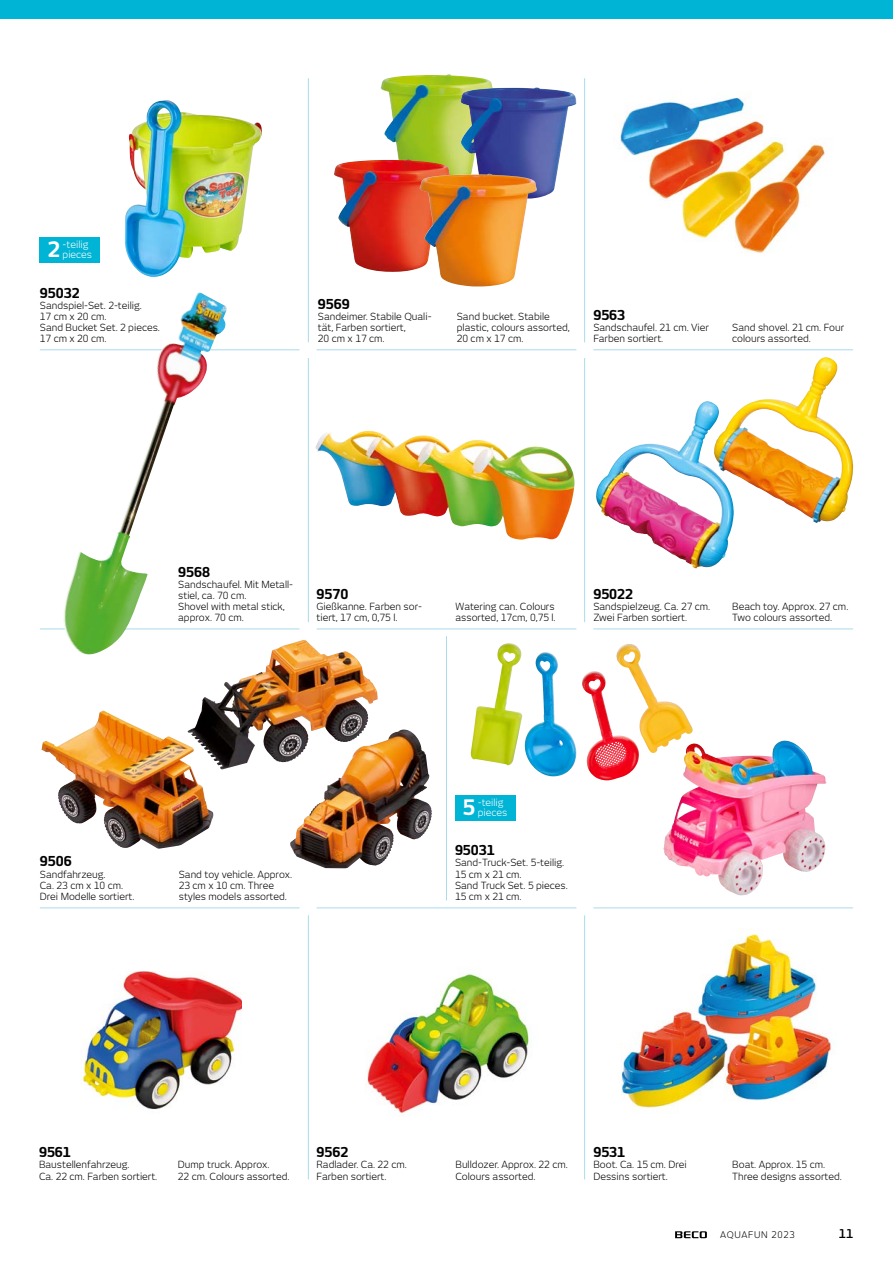
<style>
.page{position:relative;width:893px;height:1263px;background:#fff}
.page>*{position:absolute;margin:0;border:0;box-sizing:border-box;transform-origin:0 0}
.Beschreibung{font:700 21px "New June Pro";color:#fff}
.Art-Nr_ohne_Buchstab{font:700 13.5px "New June Pro";color:#000}
.t1{font:600 12px "New June";color:#000}
.Beschreibung-2{font:9.75px/11.1px "New June";color:#000}
.Beschreibung-3{font:9.75px "New June";color:#fff}
.t2{font:9px "New June";letter-spacing:.08em;color:#000}
</style>
<div class="page">
<hr style="left:593px;top:349px;width:260px;height:1px;background:#a9dbec">
<hr style="left:317px;top:349px;width:259px;height:1px;background:#a9dbec">
<hr style="left:40px;top:349px;width:260px;height:1px;background:#a9dbec">
<hr style="left:593px;top:628px;width:260px;height:1px;background:#a9dbec">
<hr style="left:593px;top:907px;width:260px;height:1px;background:#a9dbec">
<hr style="left:317px;top:628px;width:259px;height:1px;background:#a9dbec">
<hr style="left:317px;top:907px;width:259px;height:1px;background:#a9dbec">
<hr style="left:40px;top:628px;width:260px;height:1px;background:#a9dbec">
<hr style="left:40px;top:907px;width:260px;height:1px;background:#a9dbec">
<hr style="left:584px;top:78px;width:1px;height:264px;background:#a9dbec">
<hr style="left:584px;top:358px;width:1px;height:264px;background:#a9dbec">
<hr style="left:584px;top:915px;width:1px;height:264px;background:#a9dbec">
<hr style="left:308px;top:78px;width:1px;height:264px;background:#a9dbec">
<hr style="left:308px;top:358px;width:1px;height:264px;background:#a9dbec">
<hr style="left:308px;top:915px;width:1px;height:264px;background:#a9dbec">
<hr style="left:446px;top:636px;width:1px;height:264px;background:#a9dbec">
<div style="left:0;top:0;width:893px;height:19px;background:#00b4d5"></div>
<img style="left:621px;top:928px;width:212px;height:181px">
<img style="left:82px;top:971px;width:160px;height:138px">
<img style="left:367px;top:973px;width:165px;height:141px">
<img style="left:201px;top:640px;width:108px;height:129px">
<img style="left:41px;top:710px;width:173px;height:139px">
<img style="left:290px;top:729px;width:142px;height:139px">
<img style="left:380px;top:74px;width:113px;height:100px">
<img style="left:460px;top:87px;width:116px;height:111px">
<img style="left:334px;top:159px;width:116px;height:113px">
<img style="left:420px;top:174px;width:117px;height:113px">
<img style="left:616px;top:92px;width:209px;height:161px">
<img style="left:63px;top:292px;width:164px;height:363px">
<img style="left:714px;top:357px;width:128px;height:166px">
<img style="left:596px;top:401px;width:111px;height:168px">
<img style="left:315px;top:431px;width:259px;height:109px">
<img style="left:125px;top:100px;width:137px;height:177px">
<img style="left:663px;top:741px;width:164px;height:154px">
<img style="left:471px;top:643px;width:73px;height:122px">
<img style="left:582px;top:644px;width:111px;height:109px">
<div style="left:455px;top:795px;width:60px;height:26px;background:#00b4d5"></div>
<div style="left:40px;top:237px;width:60px;height:26px;background:#00b4d5"></div>
<svg style="left:675px;top:1231px;width:32px;height:7px"></svg>
<p class="Beschreibung" style="left:48px;top:237px;width:14px">2</p>
<p class="Beschreibung-3" style="left:63px;top:239px;width:27px">-teilig</p>
<p class="Beschreibung-3" style="left:63px;top:248px;width:31px">pieces</p>
<p class="Art-Nr_ohne_Buchstab" style="left:40px;top:284px;width:41px">95032</p>
<p class="Beschreibung-2" style="left:40px;top:300px;width:122px">Sandspiel-Set. 2-teilig.<br>17 cm x 20 cm.<br>Sand Bucket Set. 2 pieces.<br>17 cm x 20 cm.</p>
<p class="Art-Nr_ohne_Buchstab" style="left:318px;top:296px;width:33px">9569</p>
<p class="Beschreibung-2" style="left:318px;top:311px;width:115px">Sandeimer. Stabile Quali&shy;tät, Farben sortiert,<br>20 cm x 17 cm.</p>
<p class="Beschreibung-2" style="left:457px;top:311px;width:115px">Sand bucket. Stabile plastic, colours assorted,<br>20 cm x 17 cm.</p>
<p class="Art-Nr_ohne_Buchstab" style="left:593px;top:307px;width:33px">9563</p>
<p class="Beschreibung-2" style="left:593px;top:322px;width:117px">Sandschaufel. 21 cm. Vier<br>Farben sortiert.</p>
<p class="Beschreibung-2" style="left:732px;top:322px;width:113px">Sand shovel. 21 cm. Four colours assorted.</p>
<p class="Art-Nr_ohne_Buchstab" style="left:178px;top:564px;width:33px">9568</p>
<p class="Beschreibung-2" style="left:178px;top:579px;width:115px">Sandschaufel. Mit Metall&shy;stiel, ca. 70 cm.<br>Shovel with metal stick, approx. 70 cm.</p>
<p class="Art-Nr_ohne_Buchstab" style="left:317px;top:586px;width:33px">9570</p>
<p class="Beschreibung-2" style="left:317px;top:601px;width:107px">Gießkanne. Farben sor&shy;tiert, 17 cm, 0,75 l.</p>
<p class="Beschreibung-2" style="left:455px;top:601px;width:102px">Watering can. Colours assorted, 17cm, 0,75 l.</p>
<p class="Art-Nr_ohne_Buchstab" style="left:593px;top:586px;width:41px">95022</p>
<p class="Beschreibung-2" style="left:593px;top:601px;width:118px">Sandspielzeug. Ca. 27 cm.<br>Zwei Farben sortiert.</p>
<p class="Beschreibung-2" style="left:732px;top:601px;width:118px">Beach toy. Approx. 27 cm.<br>Two colours assorted.</p>
<p class="Art-Nr_ohne_Buchstab" style="left:40px;top:853px;width:33px">9506</p>
<p class="Beschreibung-2" style="left:40px;top:868px;width:96px">Sandfahrzeug.<br>Ca. 23 cm x 10 cm.<br>Drei Modelle sortiert.</p>
<p class="Beschreibung-2" style="left:179px;top:868px;width:115px">Sand toy vehicle. Approx.<br>23 cm x 10 cm. Three styles models assorted.</p>
<p class="Beschreibung" style="left:463px;top:795px;width:14px">5</p>
<p class="Beschreibung-3" style="left:478px;top:797px;width:27px">-teilig</p>
<p class="Beschreibung-3" style="left:478px;top:806px;width:31px">pieces</p>
<p class="Art-Nr_ohne_Buchstab" style="left:455px;top:842px;width:41px">95031</p>
<p class="Beschreibung-2" style="left:455px;top:857px;width:114px">Sand-Truck-Set. 5-teilig.<br>15 cm x 21 cm.<br>Sand Truck Set. 5 pieces.<br>15 cm x 21 cm.</p>
<p class="Art-Nr_ohne_Buchstab" style="left:39px;top:1144px;width:33px">9561</p>
<p class="Beschreibung-2" style="left:39px;top:1159px;width:120px">Baustellenfahrzeug.<br>Ca. 22 cm. Farben sortiert.</p>
<p class="Beschreibung-2" style="left:178px;top:1159px;width:113px">Dump truck. Approx.<br>22 cm. Colours assorted.</p>
<p class="Art-Nr_ohne_Buchstab" style="left:317px;top:1144px;width:33px">9562</p>
<p class="Beschreibung-2" style="left:317px;top:1159px;width:92px">Radlader. Ca. 22 cm.<br>Farben sortiert.</p>
<p class="Beschreibung-2" style="left:455px;top:1159px;width:114px">Bulldozer. Approx. 22 cm.<br>Colours assorted.</p>
<p class="Art-Nr_ohne_Buchstab" style="left:593px;top:1144px;width:33px">9531</p>
<p class="Beschreibung-2" style="left:593px;top:1159px;width:95px">Boot. Ca. 15 cm. Drei<br>Dessins sortiert.</p>
<p class="Beschreibung-2" style="left:732px;top:1159px;width:111px">Boat. Approx. 15 cm.<br>Three designs assorted.</p>
<p class="t2" style="left:720px;top:1230px;width:76px">AQUAFUN 2023</p>
<p class="t1" style="left:839px;top:1227px;width:16px">11</p>
</div>
